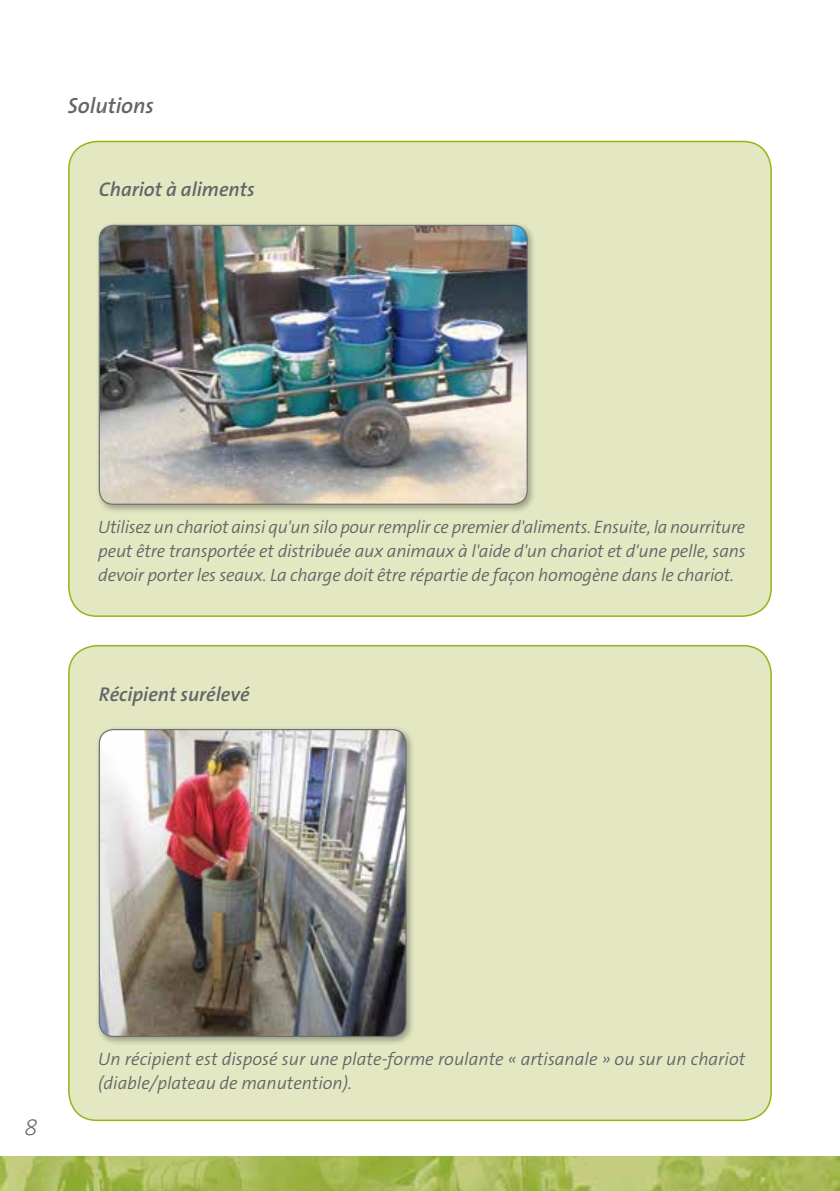
<style>
.page{position:relative;width:840px;height:1191px;background:#fff}
.page>*{position:absolute;margin:0;border:0;box-sizing:border-box;transform-origin:0 0}
.t1{font:italic 200 24px "The Sans B2";color:#646567}
.t2{font:italic 600 22px "The Sans B6";color:#646567}
.t3{font:italic 600 20px "The Sans B6";color:#646567}
.t4{font:italic 300 18px/24px "The Sans B4";color:#646567;text-align:justify}
</style>
<div class="page">
<img style="left:0;top:1157px;width:839px;height:34px">
<div style="left:69px;top:141px;width:701px;height:475px;background:#e3e8c3;border-radius:28px"></div>
<div style="left:69px;top:645px;width:701px;height:475px;background:#e3e8c3;border-radius:28px"></div>
<div style="left:95px;top:221px;width:441px;height:293px;background:#000;opacity:.3"></div>
<img style="left:99px;top:225px;width:428px;height:279px">
<div style="left:99px;top:225px;width:428px;height:280px;border:1px solid #707172;border-radius:14px"></div>
<div style="left:95px;top:725px;width:320px;height:321px;background:#000;opacity:.3"></div>
<img style="left:99px;top:729px;width:307px;height:307px">
<div style="left:99px;top:729px;width:307px;height:308px;border:1px solid #707172;border-radius:14px"></div>
<p class="t2" style="left:68px;top:94px;width:87px">Solutions</p>
<p class="t3" style="left:99px;top:179px;width:157px">Chariot à aliments</p>
<p class="t4" style="left:98px;top:516px;width:648px">Utilisez un chariot ainsi qu'un silo pour remplir ce premier d'aliments. Ensuite, la nourriture peut être transportée et distribuée aux animaux à l'aide d'un chariot et d'une pelle, sans devoir porter les seaux. La charge doit être répartie de façon homogène dans le chariot.</p>
<p class="t3" style="left:99px;top:683px;width:152px">Récipient surélevé</p>
<h1 class="t1" style="left:25px;top:1114px;width:15px">8</h1>
<p class="t4" style="left:98px;top:1048px;width:648px">Un récipient est disposé sur une plate-forme roulante « artisanale » ou sur un chariot (diable/plateau de manutention).</p>
</div>
